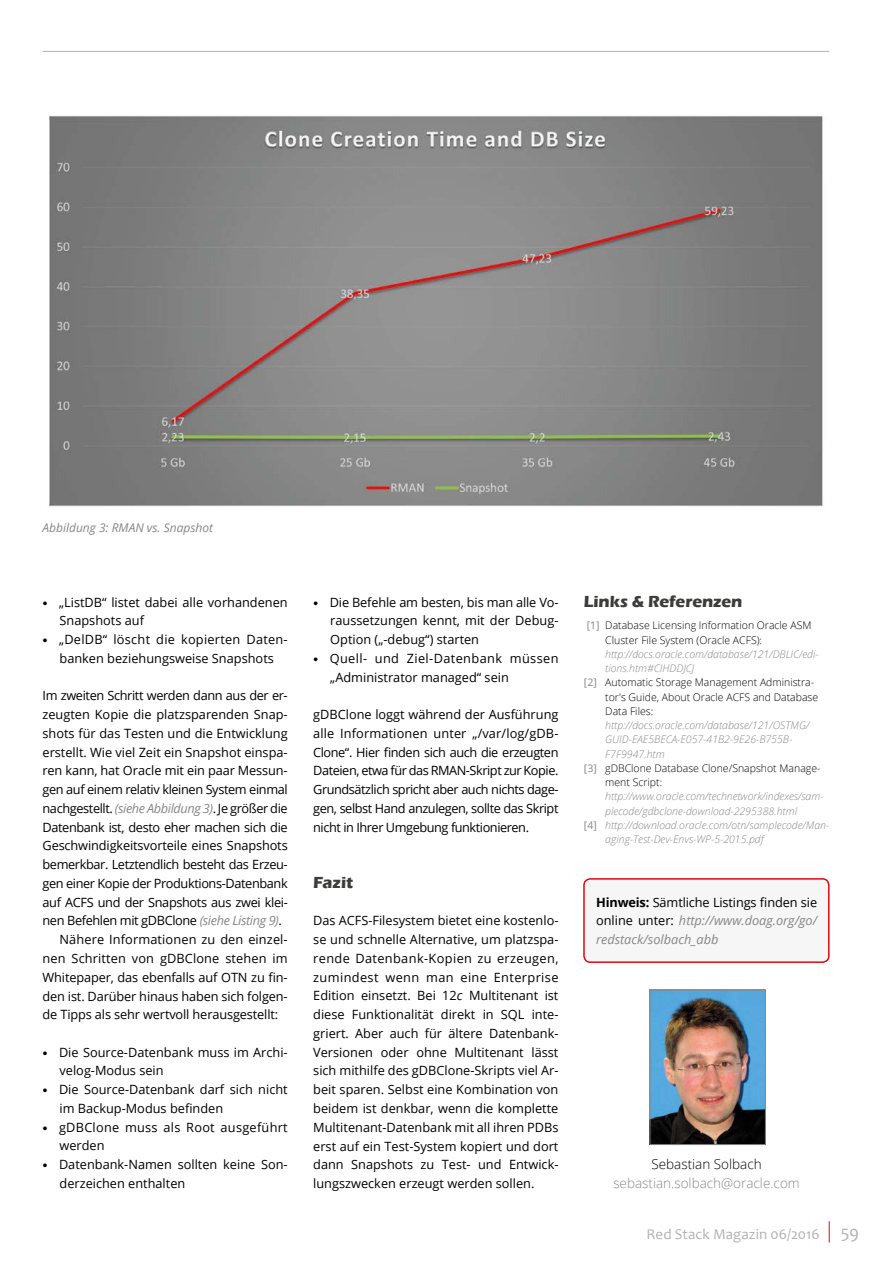
<style>
.page{position:relative;width:893px;height:1263px;background:#fff}
.page>*{position:absolute;margin:0;border:0;box-sizing:border-box;transform-origin:0 0}
.t1{font:700 16.5px "Eras ITC";letter-spacing:-.005em;color:#3c3c3b}
.t2{font:15px "Candara";letter-spacing:.005em;color:#b3b2b2}
.t3{font:300 13.5px "Open Sans";color:#878787}
.t4{font:300 13.5px "Open Sans";color:#000}
.t5{font:12.75px/18.8px "Open Sans";color:#000}
.t6{font:12.75px "Open Sans";letter-spacing:-.03em;color:#000}
.t7{font:italic 12.75px/18.8px "Open Sans";color:#878787;text-align:justify}
.t8{font:12.75px/18.8px "Open Sans";letter-spacing:.03em;color:#000}
.t9{font:12.75px/18.8px "Open Sans";letter-spacing:.02em;color:#000}
.t10{font:italic 12px "Open Sans";color:#878787}
.t11{font:italic 300 10.5px "Open Sans";color:#878787}
.t12{font:300 10.5px/14.2px "Open Sans";color:#000}
.s1{font-family:"Stone Serif Std";font-weight:500;font-size:10.5px}
.s2{font-style:italic;color:#878787}
.s3{font-style:italic}
.s4{font-weight:400;color:#878787}
.s5{font-weight:400;font-style:normal}
.s6{font-weight:700;font-style:normal;color:#000}
.s7{font-style:normal;color:#000}
.s8{font-size:18px}
</style>
<div class="page">
<svg style="left:829px;top:1221px;width:1px;height:21px"></svg>
<hr style="left:43px;top:51px;width:786px;height:1px;background:#b3b2b2">
<img style="left:49px;top:115px;width:774px;height:392px">
<div style="left:584px;top:879px;width:245px;height:83px;background:#f6f6f6;border-radius:6px"></div>
<div style="left:583px;top:878px;width:247px;height:85px;border:2px solid #e30613;border-radius:6px"></div>
<img style="left:652px;top:992px;width:112px;height:151px">
<div style="left:650px;top:990px;width:116px;height:155px;border:1px solid #878787"></div>
<p class="t10" style="left:43px;top:519px;width:172px">Abbildung 3: RMAN vs. Snapshot</p>
<p class="t5" style="left:60px;top:592px;width:230px;text-indent:-17px"><span class="s1">•</span> „ListDB“ listet dabei alle vorhandenen<br>Snapshots auf</p>
<p class="t5" style="left:43px;top:630px;width:247px;text-align:center"><span class="s1">•</span> „DelDB“ löscht die kopierten Daten&shy;banken beziehungsweise Snapshots</p>
<p class="t6" style="left:43px;top:687px;width:247px">Im zweiten Schritt werden dann aus der er-</p>
<p class="t5" style="left:43px;top:705px;width:246px">zeugten Kopie die platzsparenden Snap-</p>
<p class="t5" style="left:43px;top:723px;width:247px">shots für das Testen und die Entwicklung</p>
<p class="t5" style="left:43px;top:742px;width:247px">erstellt. Wie viel Zeit ein Snapshot einspa-</p>
<p class="t5" style="left:43px;top:761px;width:247px">ren kann, hat Oracle mit ein paar Messun-</p>
<p class="t6" style="left:43px;top:781px;width:247px">gen auf einem relativ kleinen System einmal</p>
<p class="t6" style="left:43px;top:799px;width:247px">nachgestellt. <span class="s2">(siehe Abbildung 3)</span>. Je größer die</p>
<p class="t6" style="left:43px;top:818px;width:247px">Datenbank ist, desto eher machen sich die</p>
<p class="t5" style="left:43px;top:836px;width:247px">Geschwindigkeitsvorteile eines Snapshots</p>
<p class="t6" style="left:43px;top:856px;width:247px">bemerkbar. Letztendlich besteht das Erzeu-</p>
<p class="t6" style="left:43px;top:874px;width:247px">gen einer Kopie der Produktions-Datenbank</p>
<p class="t6" style="left:43px;top:893px;width:247px">auf ACFS und der Snapshots aus zwei klei-</p>
<p class="t6" style="left:43px;top:912px;width:241px">nen Befehlen mit gDBClone <span class="s2">(siehe Listing 9)</span>.</p>
<p class="t5" style="left:60px;top:930px;width:230px">Nähere Informationen zu den einzel-</p>
<p class="t5" style="left:43px;top:949px;width:247px">nen Schritten von gDBClone stehen im</p>
<p class="t5" style="left:43px;top:967px;width:247px">Whitepaper, das ebenfalls auf OTN zu fin-</p>
<p class="t5" style="left:43px;top:986px;width:247px">den ist. Darüber hinaus haben sich folgen-</p>
<p class="t5" style="left:43px;top:1005px;width:237px">de Tipps als sehr wertvoll herausgestellt:</p>
<p class="t5" style="left:60px;top:1042px;width:230px;text-indent:-17px"><span class="s1">•</span> Die Source-Datenbank muss im Archi&shy;velog-Modus sein</p>
<p class="t5" style="left:60px;top:1080px;width:230px;text-indent:-17px"><span class="s1">•</span> Die Source-Datenbank darf sich nicht im Backup-Modus befinden</p>
<p class="t9" style="left:60px;top:1117px;width:230px;text-indent:-17px"><span class="s1">•</span> gDBClone muss als Root ausgeführt werden</p>
<p class="t5" style="left:60px;top:1155px;width:230px;text-indent:-17px"><span class="s1">•</span> Datenbank-Namen sollten keine Son&shy;derzeichen enthalten</p>
<p class="t5" style="left:330px;top:592px;width:230px;text-align:justify;text-indent:-17px"><span class="s1">•</span> Die Befehle am besten, bis man alle Vo&shy;raussetzungen kennt, mit der Debug-Option („-debug“) starten</p>
<p class="t8" style="left:330px;top:648px;width:230px;text-indent:-17px"><span class="s1">•</span> Quell- und Ziel-Datenbank müssen „Administrator managed“ sein</p>
<p class="t5" style="left:313px;top:705px;width:247px;text-align:justify">gDBClone loggt während der Ausführung alle Informationen unter „/var/log/gDB-Clone“. Hier finden sich auch die erzeugten Dateien, etwa für das RMAN-Skript zur Kopie.<br>Grundsätzlich spricht aber auch nichts dage&shy;gen, selbst Hand anzulegen, sollte das Skript nicht in Ihrer Umgebung funktionieren.</p>
<p class="t1" style="left:313px;top:873px;width:41px">Fazit</p>
<p class="t5" style="left:313px;top:911px;width:247px;text-align:justify">Das ACFS-Filesystem bietet eine kostenlo&shy;se und schnelle Alternative, um platzspa&shy;rende Datenbank-Kopien zu erzeugen, zumindest wenn man eine Enterprise Edition einsetzt. Bei 12<span class="s3">c</span> Multitenant ist diese Funktionalität direkt in SQL inte&shy;griert. Aber auch für ältere Datenbank-Versionen oder ohne Multitenant lässt sich mithilfe des gDBClone-Skripts viel Ar&shy;beit sparen. Selbst eine Kombination von beidem ist denkbar, wenn die komplette Multitenant-Datenbank mit all ihren PDBs erst auf ein Test-System kopiert und dort dann Snapshots zu Test- und Entwick&shy;lungszwecken erzeugt werden sollen.</p>
<p class="t1" style="left:584px;top:592px;width:160px">Links &amp; Referenzen</p>
<p class="t12" style="left:605px;top:618px;width:208px;text-indent:-19px"><span class="s4">[1]</span> Database Licensing Information Oracle ASM<br>Cluster File System (Oracle ACFS):</p>
<p class="t11" style="left:605px;top:647px;width:215px">http://docs.oracle.com/database/121/DBLIC/edi-</p>
<p class="t11" style="left:605px;top:661px;width:91px">tions.htm#CIHDDJCJ</p>
<p class="t12" style="left:584px;top:675px;width:232px"><span class="s4">[2]</span> Automatic Storage Management Administra-</p>
<p class="t12" style="left:605px;top:689px;width:215px">tor's Guide, About Oracle ACFS and Database</p>
<p class="t12" style="left:605px;top:704px;width:49px">Data Files:</p>
<p class="t11" style="left:605px;top:718px;width:206px">http://docs.oracle.com/database/121/OSTMG/</p>
<p class="t11" style="left:605px;top:732px;width:188px">GUID-EAE5BECA-E057-41B2-9E26-B755B-</p>
<p class="t11" style="left:605px;top:747px;width:61px">F7F9947.htm</p>
<p class="t12" style="left:584px;top:761px;width:238px"><span class="s4">[3]</span> gDBClone Database Clone/Snapshot Manage-</p>
<p class="t12" style="left:605px;top:775px;width:58px">ment Script:</p>
<p class="t11" style="left:605px;top:789px;width:220px">http://www.oracle.com/technetwork/indexes/sam-</p>
<p class="t11" style="left:605px;top:804px;width:193px">plecode/gdbclone-download-2295388.html</p>
<p class="t11" style="left:584px;top:818px;width:247px"><span class="s5">[4]</span> http://download.oracle.com/otn/samplecode/Man-</p>
<p class="t11" style="left:605px;top:832px;width:160px">aging-Test-Dev-Envs-WP-5-2015.pdf</p>
<p class="t7" style="left:596px;top:892px;width:223px"><span class="s6">Hinweis:</span> <span class="s7">Sämtliche Listings finden sie online unter:</span> http://www.doag.org/go/ redstack/solbach_abb</p>
<p class="t4" style="left:651px;top:1155px;width:112px">Sebastian Solbach</p>
<p class="t3" style="left:613px;top:1174px;width:188px">sebastian.solbach@oracle.com</p>
<p class="t2" style="left:647px;top:1224px;width:214px">Red Stack Magazin 06/2016 <span class="s8">59</span></p>
</div>
